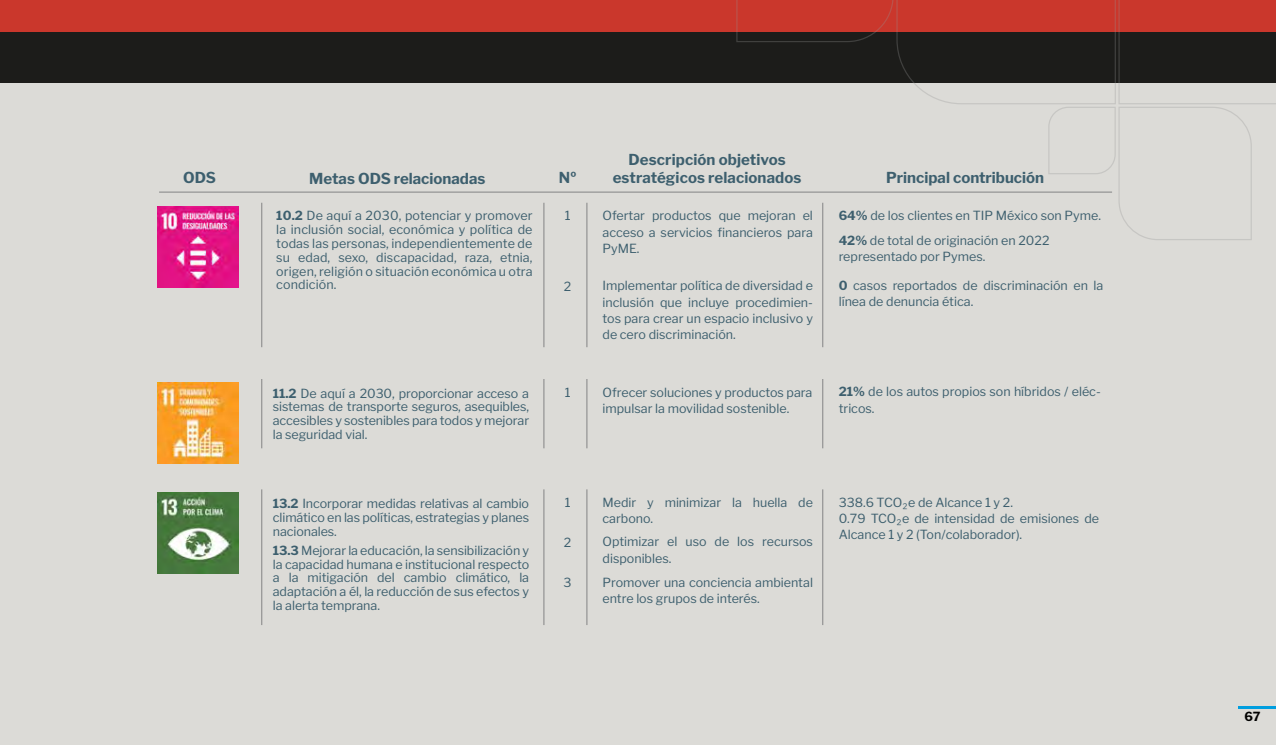
<style>
.page{position:relative;width:1276px;height:745px;background:#fff}
.page>*{position:absolute;margin:0;border:0;box-sizing:border-box;transform-origin:0 0}
.t1{font:700 15px/17.5px "Libre Franklin";color:#3d5f6e;text-align:center}
.t2{font:12.5px/13.8px "Libre Franklin";color:#3d5f6e}
.t3{font:700 12.5px "Libre Franklin";color:#000}
.s1{font-weight:700}
</style>
<div class="page">
<div style="left:0;top:0;width:1276px;height:744px;background:#dcdbd7"></div>
<div style="left:0;top:25px;width:1276px;height:58px;background:#1c1c1a"></div>
<div style="left:0;top:0;width:1276px;height:31px;background:#ca372c"></div>
<svg style="left:735px;top:0;width:541px;height:241px"></svg>
<hr style="left:159px;top:191px;width:953px;height:2px;background:#959595">
<img style="left:157px;top:206px;width:81px;height:81px">
<hr style="left:543px;top:203px;width:1px;height:144px;background:#959595">
<hr style="left:261px;top:203px;width:1px;height:144px;background:#959595">
<hr style="left:586px;top:203px;width:1px;height:144px;background:#959595">
<hr style="left:822px;top:203px;width:1px;height:144px;background:#959595">
<img style="left:157px;top:382px;width:81px;height:81px">
<hr style="left:543px;top:379px;width:1px;height:69px;background:#959595">
<hr style="left:261px;top:379px;width:1px;height:69px;background:#959595">
<hr style="left:586px;top:379px;width:1px;height:69px;background:#959595">
<hr style="left:822px;top:379px;width:1px;height:69px;background:#959595">
<img style="left:157px;top:492px;width:81px;height:81px">
<hr style="left:543px;top:489px;width:1px;height:135px;background:#959595">
<hr style="left:261px;top:489px;width:1px;height:135px;background:#959595">
<hr style="left:586px;top:489px;width:1px;height:135px;background:#959595">
<hr style="left:822px;top:489px;width:1px;height:135px;background:#959595">
<hr style="left:1238px;top:706px;width:38px;height:2px;background:#009edf">
<p class="t1" style="left:183px;top:167px;width:34px">ODS</p>
<p class="t1" style="left:309px;top:168px;width:178px">Metas ODS relacionadas</p>
<p class="t1" style="left:559px;top:167px;width:19px">Nº</p>
<p class="t1" style="left:613px;top:149px;width:190px">Descripción objetivos estratégicos relacionados</p>
<p class="t1" style="left:886px;top:167px;width:159px">Principal contribución</p>
<p class="t2" style="left:276px;top:208px;width:258px;text-align:justify"><span class="s1">10.2</span> De aquí a 2030, potenciar y promover la inclusión social, económica y política de todas las personas, independientemente de su edad, sexo, discapacidad, raza, etnia, origen, religión o situación económica u otra condición.</p>
<p class="t2" style="left:565px;top:208px;width:7px">1</p>
<p class="t2" style="left:602px;top:206px;width:212px;line-height:16.2px;text-align:justify">Ofertar productos que mejoran el acceso a servicios financieros para PyME.</p>
<p class="t2" style="left:838px;top:202px;width:264px;line-height:24.5px"><span class="s1">64%</span> de los clientes en TIP México son Pyme.<br><span class="s1">42%</span> de total de originación en 2022</p>
<p class="t2" style="left:838px;top:248px;width:148px">representado por Pymes.</p>
<p class="t2" style="left:564px;top:278px;width:9px">2</p>
<p class="t2" style="left:602px;top:276px;width:212px;line-height:16.2px;text-align:justify">Implementar política de diversidad e inclusión que incluye procedimien&shy;tos para crear un espacio inclusivo y de cero discriminación.</p>
<p class="t2" style="left:838px;top:275px;width:266px;line-height:16.2px"><span class="s1">0</span> casos reportados de discriminación en la línea de denuncia ética.</p>
<p class="t2" style="left:273px;top:385px;width:258px;text-align:justify"><span class="s1">11.2</span> De aquí a 2030, proporcionar acceso a sistemas de transporte seguros, asequibles, accesibles y sostenibles para todos y mejorar la seguridad vial.</p>
<p class="t2" style="left:565px;top:384px;width:7px">1</p>
<p class="t2" style="left:602px;top:382px;width:211px;line-height:16.2px">Ofrecer soluciones y productos para impulsar la movilidad sostenible.</p>
<p class="t2" style="left:838px;top:382px;width:264px;line-height:16.2px"><span class="s1">21%</span> de los autos propios son híbridos / eléc&shy;tricos.</p>
<p class="t2" style="left:273px;top:495px;width:258px;text-align:justify"><span class="s1">13.2</span> Incorporar medidas relativas al cambio climático en las políticas, estrategias y planes nacionales.</p>
<p class="t2" style="left:565px;top:494px;width:7px">1</p>
<p class="t2" style="left:602px;top:492px;width:212px;line-height:16.2px">Medir y minimizar la huella de carbono.</p>
<p class="t2" style="left:838px;top:492px;width:262px;line-height:16.2px">338.6 TCO2e de Alcance 1 y 2.<br>0.79 TCO2e de intensidad de emisiones de<br>Alcance 1 y 2 (Ton/colaborador).</p>
<p class="t2" style="left:273px;top:542px;width:258px;text-align:justify"><span class="s1">13.3</span> Mejorar la educación, la sensibilización y la capacidad humana e institucional respecto a la mitigación del cambio climático, la adaptación a él, la reducción de sus efectos y la alerta temprana.</p>
<p class="t2" style="left:564px;top:533px;width:9px">2</p>
<p class="t2" style="left:602px;top:532px;width:212px;line-height:16.2px">Optimizar el uso de los recursos disponibles.</p>
<p class="t2" style="left:563px;top:574px;width:10px">3</p>
<p class="t2" style="left:602px;top:573px;width:212px;line-height:16.2px">Promover una conciencia ambiental entre los grupos de interés.</p>
<p class="t3" style="left:1244px;top:706px;width:18px">67</p>
</div>
